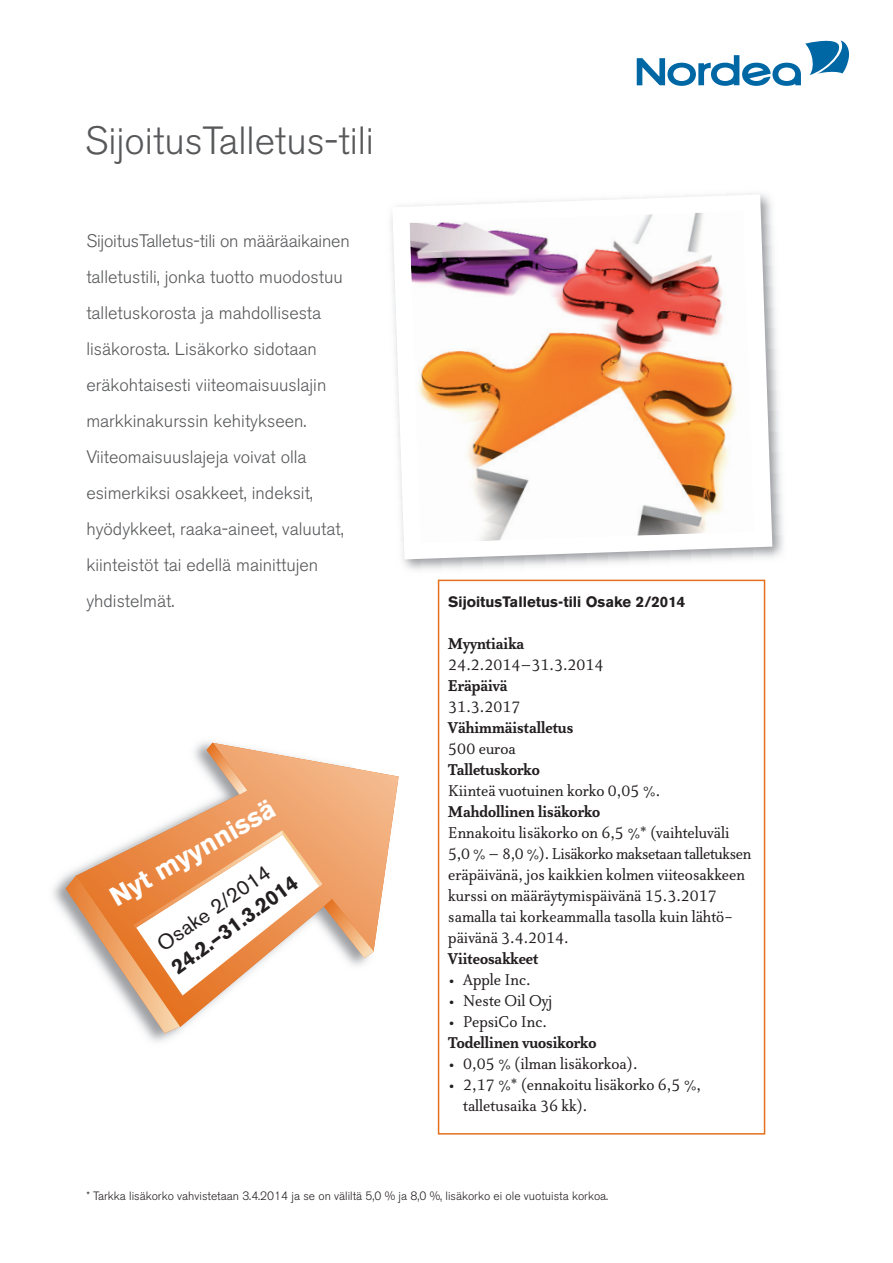
<style>
.page{position:relative;width:893px;height:1263px;background:#fff}
.page>*{position:absolute;margin:0;border:0;box-sizing:border-box;transform-origin:0 0}
.t1{font:300 39px "Akzidenz Grotesk Nordea";color:#57585a}
.t2{font:700 27px "Akzidenz Grotesk Nordea";color:#fff}
.t3{font:700 21px "Akzidenz Grotesk Nordea";color:#231f20}
.t4{font:21px "Akzidenz Grotesk Nordea";color:#231f20}
.t5{font:18px/21px "Atma Nordea Pro";color:#231f20}
.t6{font:300 18px/36px "Akzidenz Grotesk Nordea";color:#57585a}
.t7{font:700 18px "Atma Nordea Pro";color:#231f20}
.t8{font:700 15px "Akzidenz Grotesk Nordea";color:#231f20}
.t9{font:300 12px "Akzidenz Grotesk Nordea";color:#231f20}
</style>
<div class="page">
<svg style="left:637px;top:40px;width:212px;height:46px"></svg>
<img style="left:391px;top:193px;width:392px;height:377px">
<svg style="left:392px;top:194px;width:380px;height:365px"></svg>
<img style="left:409px;top:211px;width:345px;height:332px">
<div style="left:438px;top:580px;width:327px;height:555px;border:2px solid #e4701e"></div>
<img style="left:53px;top:742px;width:165px;height:300px">
<svg style="left:76px;top:743px;width:323px;height:205px"></svg>
<svg style="left:207px;top:743px;width:40px;height:52px"></svg>
<svg style="left:66px;top:830px;width:308px;height:203px"></svg>
<h1 class="t1" style="left:85px;top:127px;width:291px">SijoitusTalletus-tili</h1>
<p class="t6" style="left:86px;top:225px;width:265px">SijoitusTalletus-tili on määräaikainen talletus tili, jonka tuotto muodostuu talletus korosta ja mahdollisesta lisä korosta. Lisäkorko sidotaan eräkohtaisesti viiteomaisuus lajin markkinakurssin kehitykseen.<br>Viiteomaisuus lajeja voivat olla esimerkiksi osakkeet, indeksit, hyödykkeet, raaka-aineet, valuutat, kiinteistöt tai edellä mainittujen yhdistelmät.</p>
<h2 class="t2" style="left:107px;top:891px;width:187px;rotate:-30deg">Nyt myynnissä</h2>
<p class="t4" style="left:155px;top:940px;width:134px;rotate:-35deg">Osake 2/2014</p>
<p class="t3" style="left:169px;top:963px;width:152px;rotate:-36deg">24.2.–31.3.2014</p>
<p class="t8" style="left:448px;top:596px;width:238px">SijoitusTalletus-tili Osake 2/2014</p>
<p class="t7" style="left:448px;top:632px;width:77px">Myyntiaika</p>
<p class="t5" style="left:448px;top:653px;width:157px">24.2.2014–31.3.2014</p>
<p class="t7" style="left:448px;top:674px;width:61px">Eräpäivä</p>
<p class="t5" style="left:448px;top:695px;width:73px">31.3.2017</p>
<p class="t7" style="left:448px;top:716px;width:126px">Vähimmäistalletus</p>
<p class="t5" style="left:448px;top:737px;width:69px">500 euroa</p>
<p class="t7" style="left:448px;top:758px;width:93px">Talletuskorko</p>
<p class="t5" style="left:448px;top:779px;width:213px">Kiinteä vuotuinen korko 0,05 %.</p>
<p class="t7" style="left:448px;top:800px;width:153px">Mahdollinen lisäkorko</p>
<p class="t5" style="left:448px;top:821px;width:304px">Ennakoitu lisäkorko on 6,5 %* (vaihteluväli 5,0 % – 8,0 %). Lisäkorko maksetaan talletuksen eräpäivänä, jos kaikkien kolmen viiteosakkeen kurssi on määräytymispäivänä 15.3.2017 samalla tai korkeammalla tasolla kuin lähtö&shy;päivänä 3.4.2014.</p>
<p class="t7" style="left:448px;top:947px;width:92px">Viiteosakkeet</p>
<p class="t5" style="left:448px;top:968px;width:84px">• Apple Inc.</p>
<p class="t5" style="left:448px;top:989px;width:106px">• Neste Oil Oyj</p>
<p class="t5" style="left:448px;top:1010px;width:100px">• PepsiCo Inc.</p>
<p class="t7" style="left:448px;top:1031px;width:150px">Todellinen vuosikorko</p>
<p class="t5" style="left:448px;top:1052px;width:191px">• 0,05 % (ilman lisäkorkoa).</p>
<p class="t5" style="left:463px;top:1073px;width:239px;text-indent:-15px">• 2,17 %* (ennakoitu lisäkorko 6,5 %, talletusaika 36 kk).</p>
<p class="t9" style="left:86px;top:1191px;width:523px">* Tarkka lisäkorko vahvistetaan 3.4.2014 ja se on väliltä 5,0 % ja 8,0 %, lisäkorko ei ole vuotuista korkoa.</p>
</div>
